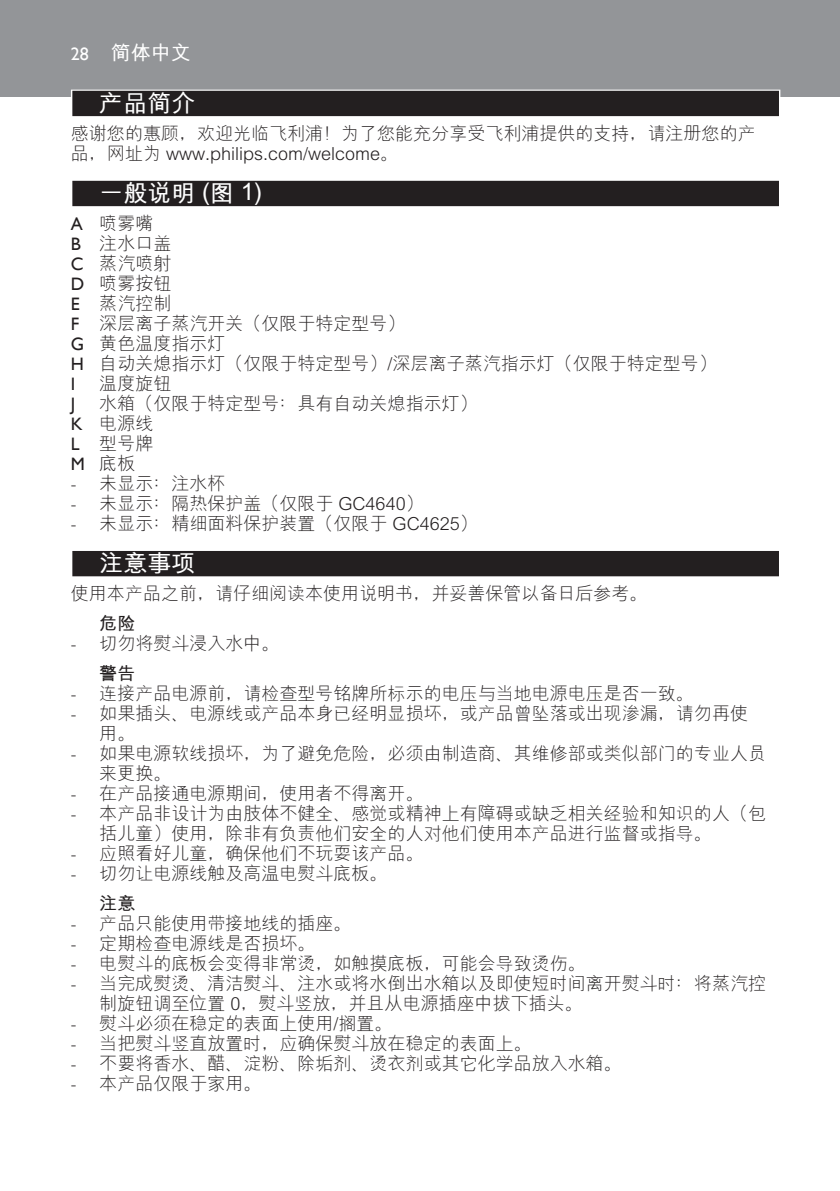
<style>
.page{position:relative;width:840px;height:1191px;background:#fff}
.page>*{position:absolute;margin:0;border:0;box-sizing:border-box;transform-origin:0 0}
.t1{font:24px "M Hei GB Bold";color:#fff}
.t2{font:20px "M Hei GB Bold";color:#fff}
.t3{font:18px/20px "M Hei GB Light";color:#231f20}
.t4{font:18px "M Hei GB Bold";color:#231f20}
.t5{font:18px "Gill Sans Alt One WGL";color:#fff}
.t6{font:18px "Gill Sans Alt One WGL";color:#231f20}
.s1{font-family:"Gill Sans Alt One WGL"}
.s2{font-family:"Gill Sans Alt One WGL Light"}
</style>
<div class="page">
<div style="left:0;top:0;width:839px;height:96px;background:#939598"></div>
<div style="left:71px;top:90px;width:709px;height:28px;background:#e4e3e3"></div>
<div style="left:72px;top:91px;width:706px;height:25px;background:#231f20"></div>
<div style="left:71px;top:180px;width:709px;height:28px;background:#dbdadb"></div>
<div style="left:72px;top:181px;width:706px;height:25px;background:#231f20"></div>
<div style="left:71px;top:550px;width:709px;height:28px;background:#b8b6b7"></div>
<div style="left:72px;top:551px;width:706px;height:25px;background:#231f20"></div>
<p class="t5" style="left:71px;top:42px;width:19px">28</p>
<p class="t2" style="left:111px;top:43px;width:82px">简体中文</p>
<h1 class="t1" style="left:99px;top:91px;width:97px">产品简介</h1>
<p class="t3" style="left:71px;top:124px;width:686px">感谢您的惠顾，欢迎光临飞利浦！为了您能充分享受飞利浦提供的支持，请注册您的产品，网址为 www.philips.com/welcome。</p>
<h1 class="t1" style="left:99px;top:181px;width:164px">一般说明 (图 1)</h1>
<p class="t3" style="left:71px;top:214px;width:647px"><span class="s1">A</span> 喷雾嘴<br><span class="s1">B</span> 注水口盖<br><span class="s1">C</span> 蒸汽喷射<br><span class="s1">D</span> 喷雾按钮<br><span class="s1">E</span> 蒸汽控制<br><span class="s1">F</span> 深层离子蒸汽开关（仅限于特定型号）<br><span class="s1">G</span> 黄色温度指示灯<br><span class="s1">H</span> 自动关熄指示灯（仅限于特定型号）/深层离子蒸汽指示灯（仅限于特定型号）</p>
<p class="t6" style="left:71px;top:372px;width:6px">I</p>
<p class="t3" style="left:99px;top:374px;width:73px">温度旋钮</p>
<p class="t6" style="left:71px;top:392px;width:6px">J</p>
<p class="t3" style="left:71px;top:394px;width:408px;text-indent:28px">水箱（仅限于特定型号：具有自动关熄指示灯）<br><span class="s1">K</span> 电源线<br><span class="s1">L</span> 型号牌<br><span class="s1">M</span> 底板</p>
<p class="t3" style="left:71px;top:474px;width:156px"><span class="s2">-</span> 未显示：注水杯</p>
<p class="t3" style="left:71px;top:494px;width:354px"><span class="s2">-</span> 未显示：隔热保护盖（仅限于 GC4640）</p>
<p class="t3" style="left:71px;top:514px;width:408px"><span class="s2">-</span> 未显示：精细面料保护装置（仅限于 GC4625）</p>
<h1 class="t1" style="left:99px;top:551px;width:97px">注意事项</h1>
<p class="t3" style="left:71px;top:584px;width:578px">使用本产品之前，请仔细阅读本使用说明书，并妥善保管以备日后参考。</p>
<p class="t4" style="left:99px;top:614px;width:37px">危险</p>
<p class="t3" style="left:71px;top:634px;width:210px"><span class="s2">-</span> 切勿将熨斗浸入水中。</p>
<p class="t4" style="left:99px;top:664px;width:37px">警告</p>
<p class="t3" style="left:71px;top:684px;width:624px"><span class="s2">-</span> 连接产品电源前，请检查型号铭牌所标示的电压与当地电源电压是否一致。</p>
<p class="t3" style="left:99px;top:704px;width:649px;text-indent:-28px"><span class="s2">-</span> 如果插头、电源线或产品本身已经明显损坏，或产品曾坠落或出现渗漏，请勿再使用。</p>
<p class="t3" style="left:99px;top:744px;width:667px;text-indent:-28px"><span class="s2">-</span> 如果电源软线损坏，为了避免危险，必须由制造商、其维修部或类似部门的专业人员来更换。</p>
<p class="t3" style="left:71px;top:784px;width:354px"><span class="s2">-</span> 在产品接通电源期间，使用者不得离开。</p>
<p class="t3" style="left:99px;top:804px;width:667px;text-indent:-28px"><span class="s2">-</span> 本产品非设计为由肢体不健全、感觉或精神上有障碍或缺乏相关经验和知识的人（包括儿童）使用，除非有负责他们安全的人对他们使用本产品进行监督或指导。</p>
<p class="t3" style="left:71px;top:844px;width:354px"><span class="s2">-</span> 应照看好儿童，确保他们不玩耍该产品。</p>
<p class="t3" style="left:71px;top:864px;width:318px"><span class="s2">-</span> 切勿让电源线触及高温电熨斗底板。</p>
<p class="t4" style="left:99px;top:894px;width:37px">注意</p>
<p class="t3" style="left:71px;top:914px;width:282px"><span class="s2">-</span> 产品只能使用带接地线的插座。</p>
<p class="t3" style="left:71px;top:934px;width:246px"><span class="s2">-</span> 定期检查电源线是否损坏。</p>
<p class="t3" style="left:71px;top:954px;width:516px"><span class="s2">-</span> 电熨斗的底板会变得非常烫，如触摸底板，可能会导致烫伤。</p>
<p class="t3" style="left:99px;top:974px;width:668px;text-indent:-28px"><span class="s2">-</span> 当完成熨烫、清洁熨斗、注水或将水倒出水箱以及即使短时间离开熨斗时：将蒸汽控制旋钮调至位置 0，熨斗竖放，并且从电源插座中拔下插头。</p>
<p class="t3" style="left:71px;top:1014px;width:323px"><span class="s2">-</span> 熨斗必须在稳定的表面上使用/搁置。</p>
<p class="t3" style="left:71px;top:1034px;width:462px"><span class="s2">-</span> 当把熨斗竖直放置时，应确保熨斗放在稳定的表面上。</p>
<p class="t3" style="left:71px;top:1054px;width:552px"><span class="s2">-</span> 不要将香水、醋、淀粉、除垢剂、烫衣剂或其它化学品放入水箱。</p>
<p class="t3" style="left:71px;top:1074px;width:192px"><span class="s2">-</span> 本产品仅限于家用。</p>
</div>
